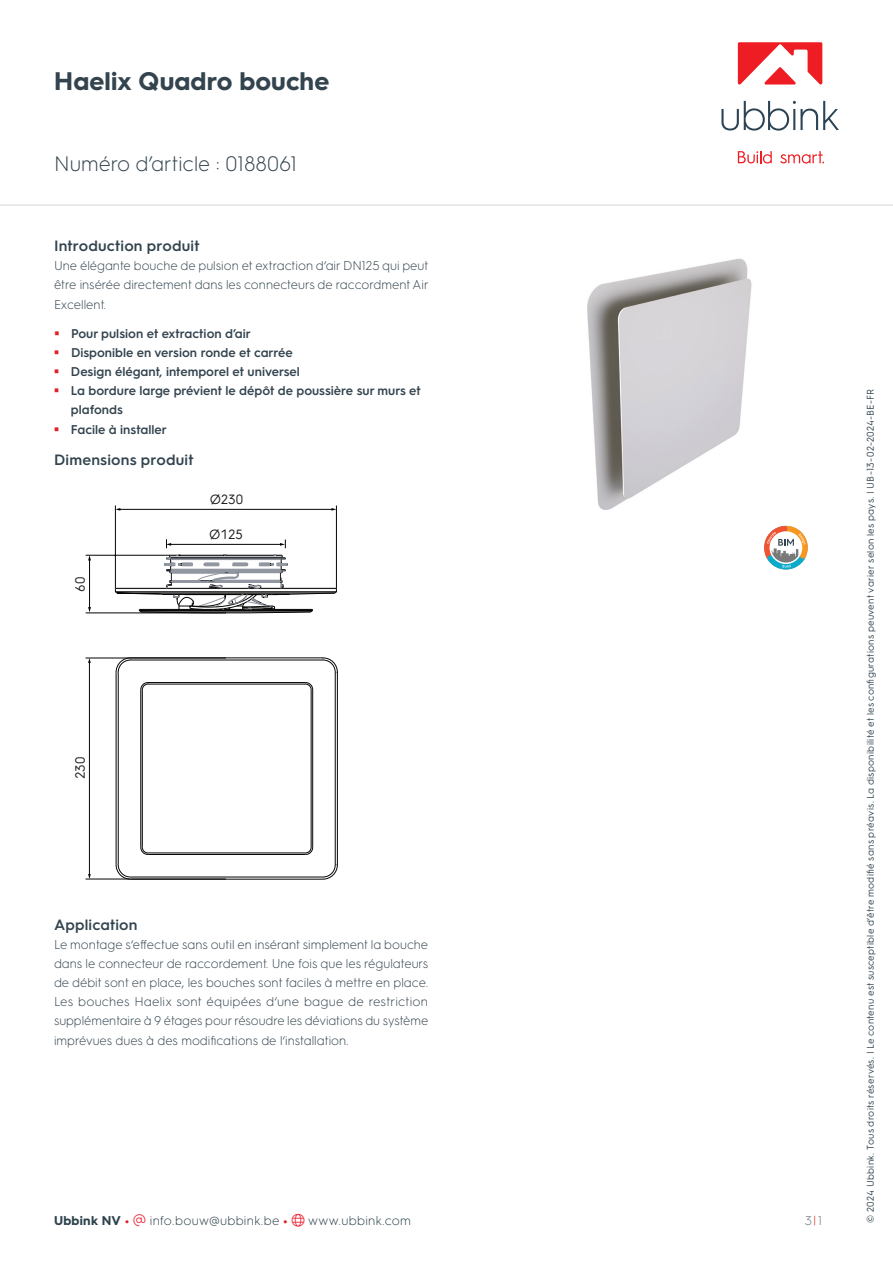
<style>
.page{position:relative;width:893px;height:1263px;background:#fff}
.page>*{position:absolute;margin:0;border:0;box-sizing:border-box;transform-origin:0 0}
.t1{font:700 25.5px "HGS3";letter-spacing:.005em;color:#33444f}
.t2{font:300 21px "HGS3";color:#33444f}
.t3{font:600 15px "HGS3";letter-spacing:.01em;color:#33444f}
.t4{font:13.5px "HGS3";color:#211d1e}
.t5{font:300 12.75px/19.2px "HGS3";color:#33444f;text-align:justify}
.t6{font:600 12.75px/19.2px "HGS3";color:#33444f}
.t7{font:300 12.75px "HGS3";letter-spacing:.02em;color:#2c424c}
.t8{font:300 12.75px "HGS3";color:#66737c}
.t9{font:9.75px "HGS3";letter-spacing:.025em;color:#33444f}
.s1{font-weight:700}
.s2{font-weight:700;color:#e31e25}
.s3{color:#ee1f2d}
.s4{color:#e31e25}
</style>
<div class="page">
<svg style="left:764px;top:525px;width:44px;height:45px"></svg>
<img style="left:587px;top:258px;width:165px;height:252px">
<hr style="left:89px;top:559px;width:1px;height:49px;background:#040503">
<hr style="left:115px;top:505px;width:1px;height:84px;background:#040503">
<hr style="left:86px;top:613px;width:140px;height:1px;background:#040503">
<hr style="left:86px;top:555px;width:84px;height:1px;background:#040503">
<hr style="left:170px;top:544px;width:111px;height:1px;background:#040503">
<svg style="left:166px;top:539px;width:5px;height:9px"></svg>
<svg style="left:280px;top:540px;width:6px;height:8px"></svg>
<hr style="left:119px;top:509px;width:213px;height:1px;background:#040503">
<svg style="left:331px;top:508px;width:5px;height:3px"></svg>
<hr style="left:336px;top:505px;width:1px;height:84px;background:#040503">
<hr style="left:89px;top:662px;width:1px;height:213px;background:#040503">
<svg style="left:88px;top:874px;width:3px;height:5px"></svg>
<hr style="left:86px;top:879px;width:140px;height:1px;background:#040503">
<hr style="left:86px;top:658px;width:140px;height:1px;background:#040503">
<svg style="left:114px;top:554px;width:223px;height:59px"></svg>
<svg style="left:115px;top:657px;width:223px;height:223px"></svg>
<hr style="left:0;top:204px;width:893px;height:2px;background:#e1e4e6">
<svg style="left:721px;top:101px;width:118px;height:30px"></svg>
<svg style="left:738px;top:151px;width:34px;height:13px"></svg>
<svg style="left:780px;top:151px;width:44px;height:13px"></svg>
<svg style="left:738px;top:42px;width:84px;height:43px"></svg>
<h1 class="t1" style="left:54px;top:63px;width:276px">Haelix Quadro bouche</h1>
<h2 class="t2" style="left:54px;top:150px;width:245px">Numéro d’article : 0188061</h2>
<p class="t3" style="left:54px;top:235px;width:147px">Introduction produit</p>
<p class="t5" style="left:54px;top:255px;width:376px">Une élégante bouche de pulsion et extraction d‘air DN125 qui peut être insérée directement dans les connecteurs de raccordment Air Excellent.</p>
<p class="t6" style="left:71px;top:323px;width:352px">Pour pulsion et extraction d’air<br>Disponible en version ronde et carrée<br>Design élégant, intemporel et universel<br>La bordure large prévient le dépôt de poussière sur murs et plafonds<br>Facile à installer</p>
<p class="t3" style="left:54px;top:449px;width:141px">Dimensions produit</p>
<p class="t4" style="left:71px;top:592px;width:16px;rotate:-90deg">60</p>
<p class="t4" style="left:71px;top:779px;width:24px;rotate:-90deg">230</p>
<p class="t4" style="left:210px;top:490px;width:35px">Ø230</p>
<p class="t4" style="left:209px;top:525px;width:35px">Ø125</p>
<p class="t3" style="left:54px;top:914px;width:85px">Application</p>
<p class="t5" style="left:54px;top:934px;width:376px">Le montage s‘effectue sans outil en insérant simplement la bouche dans le connecteur de raccordement. Une fois que les régulateurs de débit sont en place, les bouches sont faciles à mettre en place.<br>Les bouches Haelix sont équipées d‘une bague de restriction supplémentaire à 9 étages pour résoudre les déviations du système imprévues dues à des modifications de l‘installation.</p>
<p class="t7" style="left:54px;top:1211px;width:359px"><span class="s1">Ubbink NV</span> <span class="s2">•</span> <span class="s3">▼</span> info.bouw@ubbink.be <span class="s2">•</span> <span class="s3">●□</span> www.ubbink.com</p>
<p class="t8" style="left:805px;top:1211px;width:19px">3<span class="s4">|</span>1</p>
<p class="t9" style="left:864px;top:1222px;width:835px;rotate:-90deg">© 2024 Ubbink. Tous droits réservés. | Le contenu est susceptible d’être modifié sans préavis. La disponibilité et les configurations peuvent varier selon les pays. | UB-13-02-2024-BE-FR</p>
</div>
